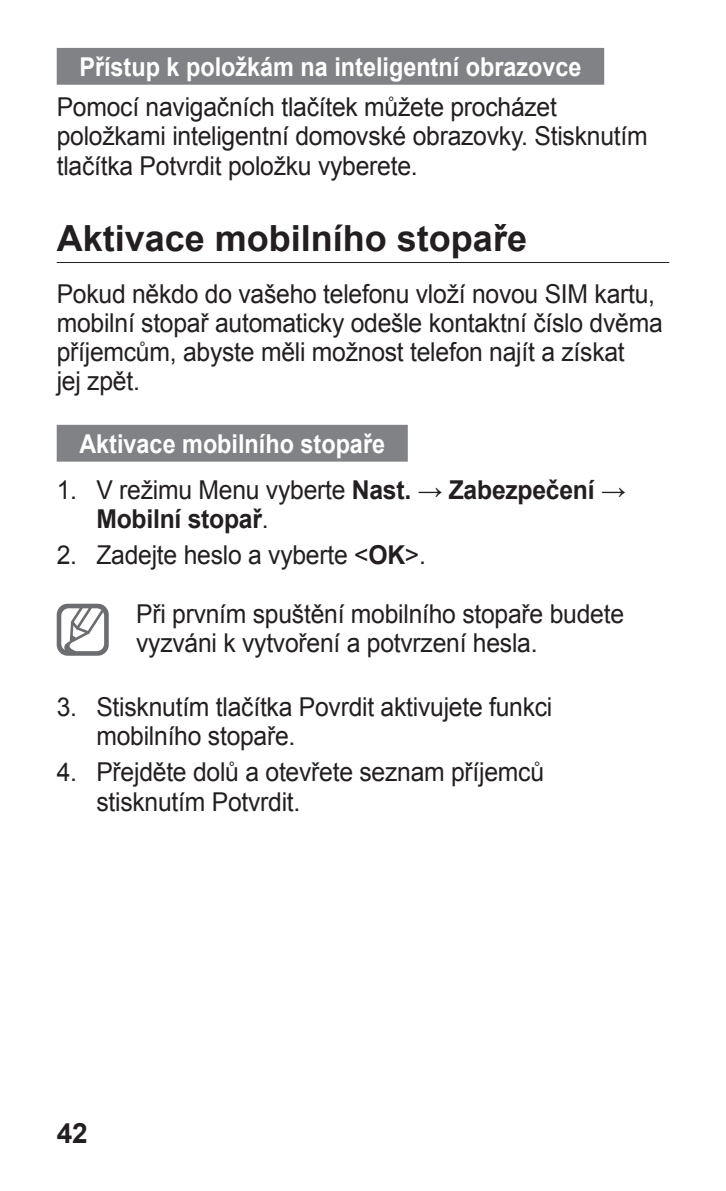
<style>
.page{position:relative;width:726px;height:1191px;background:#fff}
.page>*{position:absolute;margin:0;border:0;box-sizing:border-box;transform-origin:0 0}
.t1{font:700 36px "Arial";color:#231f20}
.t2{font:700 28px "Arial";color:#231f20}
.t3{font:26px/29.2px "Arial";letter-spacing:-.01em;color:#231f20;scale:.95 1}
.t4{font:700 26px "Arial";color:#fff;scale:.9 1}
.t5{font:700 26px/29.2px "Arial";letter-spacing:-.01em;color:#231f20;scale:.95 1}
.s1{font-weight:400}
.s2{font-weight:700}
</style>
<div class="page">
<div style="left:57px;top:48px;width:547px;height:37px;background:#808285"></div>
<hr style="left:57px;top:262px;width:612px;height:1px;background:#231f20">
<div style="left:57px;top:425px;width:351px;height:36px;background:#808285"></div>
<svg style="left:57px;top:604px;width:52px;height:51px"></svg>
<p class="t4" style="left:79px;top:49px;width:559px">Přístup k položkám na inteligentní obrazovce</p>
<p class="t3" style="left:57px;top:93px;width:623px">Pomocí navigačních tlačítek můžete procházet položkami inteligentní domovské obrazovky. Stisknutím tlačítka Potvrdit položku vyberete.</p>
<h1 class="t1" style="left:57px;top:214px;width:472px">Aktivace mobilního stopaře</h1>
<p class="t3" style="left:57px;top:279px;width:639px">Pokud někdo do vašeho telefonu vloží novou SIM kartu, mobilní stopař automaticky odešle kontaktní číslo dvěma příjemcům, abyste měli možnost telefon najít a získat<br>jej zpět.</p>
<p class="t4" style="left:79px;top:426px;width:341px">Aktivace mobilního stopaře</p>
<p class="t5" style="left:96px;top:476px;width:558px;text-indent:-40px"><span class="s1">1. V režimu Menu vyberte</span> Nast. <span class="s1">→</span> Zabezpečení <span class="s1">→<br></span>Mobilní stopař<span class="s1">.</span></p>
<p class="t3" style="left:57px;top:540px;width:390px">2. Zadejte heslo a vyberte &lt;<span class="s2">OK</span>&gt;.</p>
<p class="t3" style="left:136px;top:599px;width:515px">Při prvním spuštění mobilního stopaře budete vyzváni k vytvoření a potvrzení hesla.</p>
<p class="t3" style="left:96px;top:693px;width:481px;text-indent:-40px">3. Stisknutím tlačítka Povrdit aktivujete funkci mobilního stopaře.</p>
<p class="t3" style="left:96px;top:758px;width:473px;text-indent:-40px">4. Přejděte dolů a otevřete seznam příjemců stisknutím Potvrdit.</p>
<p class="t2" style="left:57px;top:1114px;width:32px">42</p>
</div>
